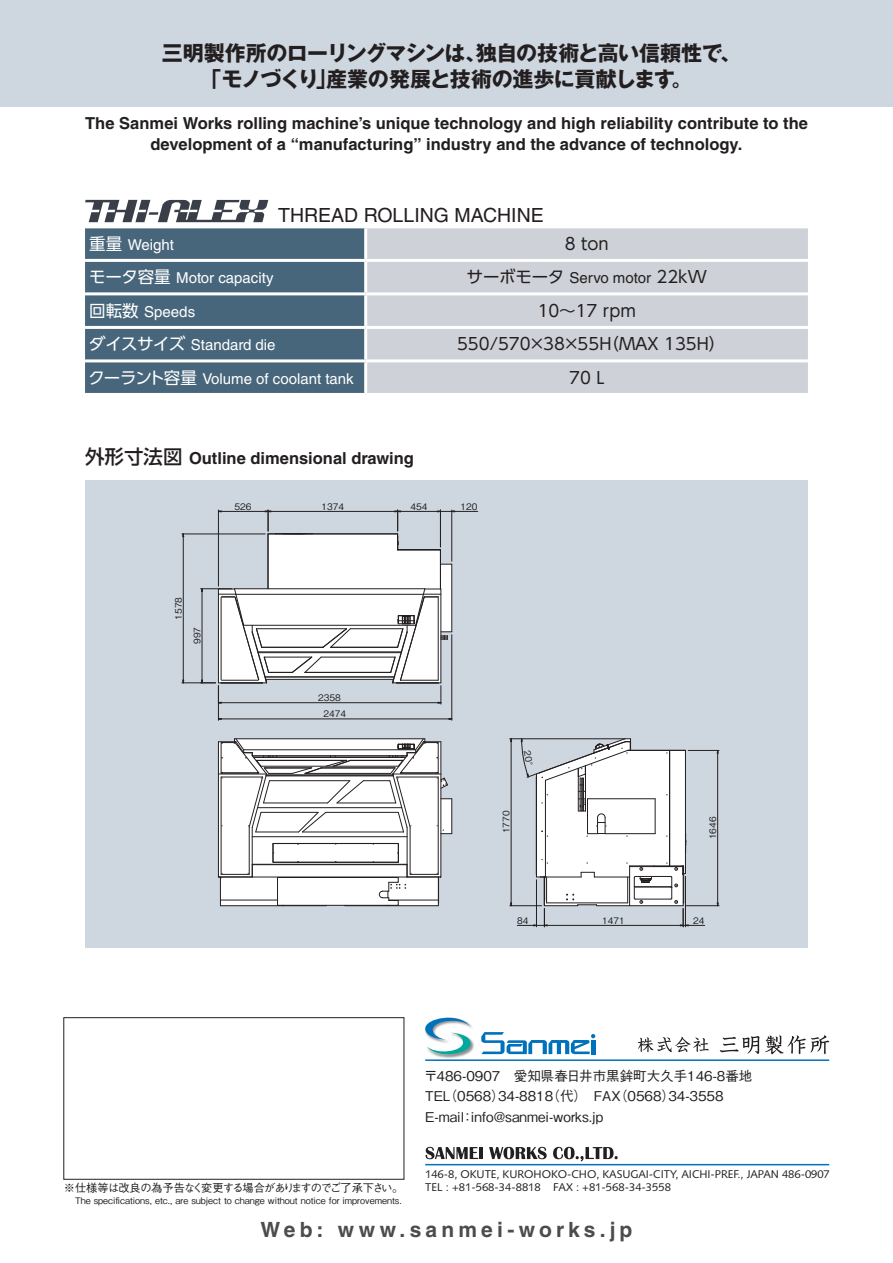
<style>
.page{position:relative;width:893px;height:1263px;background:#fff}
.page>*{position:absolute;margin:0;border:0;box-sizing:border-box;transform-origin:0 0}
.t1{font:700 21px/26.2px "Gothic MB101 Pro";letter-spacing:-.025em;color:#231f20;text-align:center}
.t2{font:700 21px "Helvetica LT Std";letter-spacing:.195em;color:#4b4c4d}
.t3{font:19.5px "Helvetica LT Std";color:#231f20}
.t4{font:700 16.5px/20.7px "Helvetica LT Std";color:#231f20;text-align:center}
.t5{font:16.5px "UD Shin Go Pro";color:#231f20}
.t6{font:15px "Helvetica LT Std";color:#fff}
.t7{font:500 13.5px/20.2px "Gothic BBB Pro";color:#231f20}
.t8{font:11.25px/13.5px "Syntax LT Std";letter-spacing:-.005em;color:#231f20}
.t9{font:500 11.25px "Gothic BBB Pro";letter-spacing:-.075em;color:#231f20}
.t10{font:500 9px/16.2px "Gothic BBB Pro";color:#231f20}
.s1{font-family:"UD Shin Go Pro";font-size:16.5px}
.s2{font-family:"Helvetica LT Std";font-size:15px}
.s3{font-family:"UD Shin Go Pro";font-weight:500;font-size:19.5px}
</style>
<div class="page">
<div style="left:63px;top:1017px;width:341px;height:162px;border:1px solid #231f20"></div>
<img style="left:471px;top:1025px;width:3px;height:27px">
<svg style="left:425px;top:1017px;width:46px;height:41px"></svg>
<svg style="left:481px;top:1032px;width:114px;height:22px"></svg>
<hr style="left:425px;top:1059px;width:404px;height:2px;background:#0072bc">
<hr style="left:425px;top:1164px;width:404px;height:1px;background:#0072bc">
<svg style="left:426px;top:1147px;width:52px;height:12px"></svg>
<hr style="left:479px;top:1147px;width:4px;height:12px;background:#231f20">
<svg style="left:489px;top:1147px;width:58px;height:12px"></svg>
<svg style="left:553px;top:1147px;width:65px;height:14px"></svg>
<svg style="left:638px;top:1037px;width:71px;height:15px"></svg>
<svg style="left:720px;top:1036px;width:39px;height:18px"></svg>
<svg style="left:765px;top:1035px;width:64px;height:19px"></svg>
<div style="left:0;top:0;width:893px;height:106px;background:#ced7e0"></div>
<svg style="left:85px;top:200px;width:183px;height:22px"></svg>
<div style="left:85px;top:228px;width:279px;height:165px;background:#48667b"></div>
<div style="left:367px;top:228px;width:441px;height:165px;background:#ced1d7"></div>
<hr style="left:85px;top:259px;width:281px;height:3px;background:#fff">
<hr style="left:366px;top:259px;width:442px;height:3px;background:#fff">
<hr style="left:85px;top:292px;width:281px;height:3px;background:#fff">
<hr style="left:366px;top:292px;width:442px;height:3px;background:#fff">
<hr style="left:85px;top:326px;width:281px;height:3px;background:#fff">
<hr style="left:366px;top:326px;width:442px;height:3px;background:#fff">
<hr style="left:85px;top:359px;width:281px;height:3px;background:#fff">
<hr style="left:366px;top:359px;width:442px;height:3px;background:#fff">
<div style="left:85px;top:480px;width:723px;height:468px;background:#ced7e0"></div>
<svg style="left:218px;top:738px;width:234px;height:168px"></svg>
<hr style="left:218px;top:719px;width:234px;height:1px;background:#231f20">
<hr style="left:218px;top:686px;width:1px;height:34px;background:#231f20">
<hr style="left:451px;top:635px;width:1px;height:85px;background:#231f20">
<hr style="left:183px;top:534px;width:1px;height:149px;background:#231f20">
<hr style="left:182px;top:682px;width:34px;height:1px;background:#231f20">
<hr style="left:182px;top:534px;width:83px;height:1px;background:#231f20">
<hr style="left:717px;top:750px;width:1px;height:156px;background:#231f20">
<hr style="left:686px;top:905px;width:33px;height:1px;background:#231f20">
<hr style="left:688px;top:750px;width:31px;height:1px;background:#231f20">
<svg style="left:201px;top:510px;width:277px;height:194px"></svg>
<svg style="left:510px;top:738px;width:195px;height:189px"></svg>
<p class="t1" style="left:162px;top:37px;width:581px">三明製作所のローリングマシンは、独自の技術と高い信頼性で、「モノづくり」産業の発展と技術の進歩に貢献します。</p>
<p class="t4" style="left:85px;top:112px;width:724px">The Sanmei Works rolling machine’s unique technology and high reliability contribute to the development of a “manufacturing” industry and the advance of technology.</p>
<p class="t3" style="left:278px;top:204px;width:267px">THREAD ROLLING MACHINE</p>
<p class="t6" style="left:89px;top:236px;width:86px"><span class="s1">重量</span> Weight</p>
<p class="t5" style="left:565px;top:230px;width:45px">8 ton</p>
<p class="t6" style="left:89px;top:269px;width:186px"><span class="s1">モータ容量</span> Motor capacity</p>
<p class="t5" style="left:467px;top:264px;width:242px">サーボモータ <span class="s2">Servo motor</span> 22kW</p>
<p class="t6" style="left:89px;top:303px;width:107px"><span class="s1">回転数</span> Speeds</p>
<p class="t5" style="left:538px;top:297px;width:100px">10〜17 rpm</p>
<p class="t6" style="left:89px;top:336px;width:188px"><span class="s1">ダイスサイズ</span> Standard die</p>
<p class="t5" style="left:457px;top:331px;width:270px">550/570×38×55H（MAX 135H）</p>
<p class="t6" style="left:88px;top:370px;width:267px"><span class="s1">クーラント容量</span> Volume of coolant tank</p>
<p class="t5" style="left:569px;top:364px;width:37px">70 L</p>
<p class="t4" style="left:85px;top:447px;width:330px"><span class="s3">外形寸法図</span> Outline dimensional drawing</p>
<p class="t10" style="left:235px;top:497px;width:19px">526</p>
<p class="t10" style="left:321px;top:497px;width:24px">1374</p>
<p class="t10" style="left:410px;top:497px;width:19px">454</p>
<p class="t10" style="left:461px;top:497px;width:19px">120</p>
<p class="t10" style="left:169px;top:620px;width:24px;rotate:-90deg">1578</p>
<p class="t10" style="left:188px;top:644px;width:19px;rotate:-90deg">997</p>
<p class="t10" style="left:324px;top:688px;width:24px;text-indent:-5px">2358<br>2474</p>
<p class="t10" style="left:497px;top:833px;width:24px;rotate:-90deg">1770</p>
<p class="t10" style="left:703px;top:839px;width:24px;rotate:-90deg">1646</p>
<p class="t10" style="left:517px;top:911px;width:13px">84</p>
<p class="t10" style="left:602px;top:911px;width:24px">1471</p>
<p class="t10" style="left:693px;top:911px;width:13px">24</p>
<p class="t7" style="left:424px;top:1064px;width:330px">〒486-0907　愛知県春日井市黒鉾町大久手146-8番地<br>TEL（0568）34-8818（代）　FAX（0568）34-3558<br>E-mail：info@sanmei-works.jp</p>
<p class="t9" style="left:64px;top:1178px;width:341px">※仕様等は改良の為予告なく変更する場合がありますのでご了承下さい。</p>
<p class="t10" style="left:75px;top:1191px;width:328px">The specifications, etc., are subject to change without notice for improvements.</p>
<p class="t8" style="left:425px;top:1167px;width:406px">146-8, OKUTE, KUROHOKO-CHO, KASUGAI-CITY, AICHI-PREF., JAPAN 486-0907<br>TEL : +81-568-34-8818 FAX : +81-568-34-3558</p>
<p class="t2" style="left:260px;top:1217px;width:373px">Web: www.sanmei-works.jp</p>
</div>
